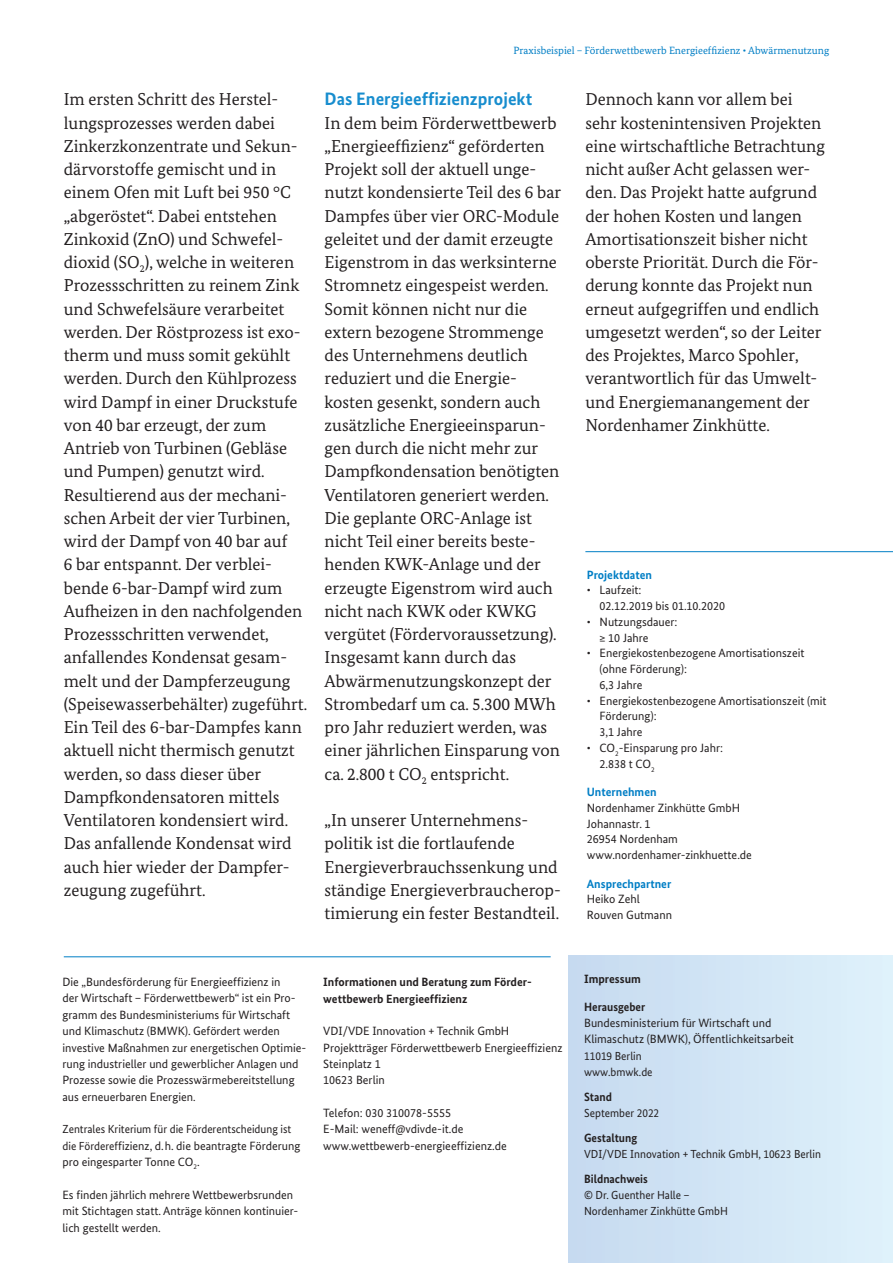
<style>
.page{position:relative;width:893px;height:1263px;background:#fff}
.page>*{position:absolute;margin:0;border:0;box-sizing:border-box;transform-origin:0 0}
.t1{font:700 18px "Bundes Sans";color:#178dce}
.t2{font:17.25px/23.2px "Bundes Serif";color:#231f20}
.t3{font:12px/16.4px "Bundes Sans";color:#231f20}
.t4{font:700 12px/16.4px "Bundes Sans";color:#231f20}
.t5{font:700 12px "Bundes Sans";color:#231f20;scale:.96 1}
.t6{font:700 12px "Bundes Sans";color:#007ec5}
.t7{font:11.7px/16.4px "Bundes Sans";color:#231f20;scale:.96 1}
.t8{font:10.5px "Bundes Serif";color:#007ec5}
.s1{font-size:11.7px}
</style>
<div class="page">
<div style="left:568px;top:956px;width:325px;height:307px;background:#d3e6f6"></div>
<hr style="left:64px;top:956px;width:487px;height:1px;background:#007ec5">
<hr style="left:585px;top:551px;width:308px;height:1px;background:#007ec5">
<p class="t8" style="left:513px;top:44px;width:317px">Praxisbeispiel – Förderwettbewerb Energieeffizienz • Abwärmenutzung</p>
<p class="t2" style="left:64px;top:88px;width:245px">Im ersten Schritt des Herstel&shy;lungsprozesses werden dabei<br>Zinkerzkonzentrate und Sekun&shy;därvorstoffe gemischt und in einem Ofen mit Luft bei 950 °C „abgeröstet“. Dabei entstehen<br>Zinkoxid (ZnO) und Schwefel&shy;dioxid (SO<sub>2</sub>), welche in weiteren<br>Prozessschritten zu reinem Zink und Schwefelsäure verarbeitet werden. Der Röstprozess ist exo&shy;therm und muss somit gekühlt werden. Durch den Kühlprozess wird Dampf in einer Druckstufe von 40 bar erzeugt, der zum<br>Antrieb von Turbinen (Gebläse und Pumpen) genutzt wird.<br>Resultierend aus der mechani&shy;schen Arbeit der vier Turbinen, wird der Dampf von 40 bar auf<br>6 bar entspannt. Der verblei&shy;bende 6-bar-Dampf wird zum<br>Aufheizen in den nachfolgenden<br>Prozessschritten verwendet, anfallendes Kondensat gesam&shy;melt und der Dampferzeugung (Speisewasserbehälter) zugeführt.<br>Ein Teil des 6-bar-Dampfes kann aktuell nicht thermisch genutzt werden, so dass dieser über<br>Dampfkondensatoren mittels<br>Ventilatoren kondensiert wird.<br>Das anfallende Kondensat wird auch hier wieder der Dampfer&shy;zeugung zugeführt.</p>
<p class="t1" style="left:325px;top:88px;width:209px">Das Energieeffizienzprojekt</p>
<p class="t2" style="left:325px;top:111px;width:238px">In dem beim Förderwettbewerb „Energieeffizienz“ geförderten<br>Projekt soll der aktuell unge&shy;nutzt kondensierte Teil des 6 bar<br>Dampfes über vier ORC-Module geleitet und der damit erzeugte<br>Eigenstrom in das werksinterne<br>Stromnetz eingespeist werden.<br>Somit können nicht nur die extern bezogene Strommenge des Unternehmens deutlich reduziert und die Energie&shy;kosten gesenkt, sondern auch zusätzliche Energieeinsparun&shy;gen durch die nicht mehr zur<br>Dampfkondensation benötigten<br>Ventilatoren generiert werden.<br>Die geplante ORC-Anlage ist nicht Teil einer bereits beste&shy;henden KWK-Anlage und der erzeugte Eigenstrom wird auch nicht nach KWK oder KWKG vergütet (Fördervoraussetzung).<br>Insgesamt kann durch das<br>Abwärmenutzungskonzept der<br>Strombedarf um ca. 5.300 MWh pro Jahr reduziert werden, was einer jährlichen Einsparung von ca. 2.800 t CO<sub>2</sub> entspricht.</p>
<p class="t2" style="left:325px;top:808px;width:238px">„In unserer Unternehmens&shy;politik ist die fortlaufende<br>Energieverbrauchssenkung und ständige Energieverbraucherop&shy;timierung ein fester Bestandteil.</p>
<p class="t3" style="left:63px;top:974px;width:245px">Die „Bundesförderung für Energieeffizienz in<br>der Wirtschaft – Förderwettbewerb“ ist ein Pro&shy;gramm des Bundesministeriums für Wirtschaft und Klimaschutz (BMWK). Gefördert werden investive Maßnahmen zur energetischen Optimie&shy;rung industrieller und gewerblicher Anlagen und Prozesse sowie die Prozesswärmebereitstellung aus erneuerbaren Energien<span class="s1">.</span></p>
<p class="t7" style="left:63px;top:1121px;width:240px">Zentrales Kriterium für die Förderentscheidung ist</p>
<p class="t3" style="left:62px;top:1137px;width:239px"><span class="s1">die Förderef</span>fizienz, d.h. die beantragte Förderung pro eingesparter Tonne CO<sub>2</sub>.</p>
<p class="t3" style="left:63px;top:1186px;width:237px">Es finden jährlich mehrere Wettbewerbsrunden mit Stichtagen statt. Anträge können kontinuier&shy;lich gestellt werden.</p>
<p class="t4" style="left:323px;top:974px;width:209px">Informationen und Beratung zum Förder&shy;wettbewerb Energieeffizienz</p>
<p class="t3" style="left:323px;top:1023px;width:241px">VDI/VDE Innovation + Technik GmbH<br>Projektträger Förderwettbewerb Energieeffizienz<br>Steinplatz 1<br>10623 Berlin</p>
<p class="t3" style="left:323px;top:1105px;width:185px">Telefon: 030 310078-5555<br>E-Mail: weneff@vdivde-it.de www.wettbewerb-energieeffizienz.de</p>
<p class="t2" style="left:585px;top:88px;width:241px">Dennoch kann vor allem bei sehr kostenintensiven Projekten eine wirtschaftliche Betrachtung nicht außer Acht gelassen wer&shy;den. Das Projekt hatte aufgrund der hohen Kosten und langen<br>Amortisationszeit bisher nicht oberste Priorität. Durch die För&shy;derung konnte das Projekt nun erneut aufgegriffen und endlich umgesetzt werden“, so der Leiter des Projektes, Marco Spohler, verantwortlich für das Umwelt&shy;und Energiemanangement der<br>Nordenhamer Zinkhütte.</p>
<p class="t6" style="left:587px;top:567px;width:67px">Projektdaten</p>
<p class="t3" style="left:600px;top:582px;width:127px;line-height:15.8px;text-indent:-13px">• Laufzeit:<br>02.12.2019 bis 01.10.2020</p>
<p class="t3" style="left:600px;top:614px;width:79px;line-height:15.8px;text-indent:-13px">• Nutzungsdauer: ≥ 10 Jahre</p>
<p class="t3" style="left:600px;top:645px;width:206px;line-height:15.8px;text-indent:-13px">• Energiekostenbezogene Amortisationszeit (ohne Förderung):<br>6,3 Jahre</p>
<p class="t3" style="left:600px;top:692px;width:229px;line-height:15.8px;text-indent:-13px">• Energiekostenbezogene Amortisationszeit (mit<br>Förderung):<br>3,1 Jahre</p>
<p class="t3" style="left:600px;top:740px;width:125px;line-height:15.8px;text-indent:-13px">• CO<sub>2</sub>-Einsparung pro Jahr:<br>2.838 t CO<sub>2</sub></p>
<p class="t6" style="left:587px;top:785px;width:71px">Unternehmen</p>
<p class="t3" style="left:587px;top:800px;width:167px;line-height:15.8px">Nordenhamer Zinkhütte GmbH<br>Johannastr. 1<br>26954 Nordenham www.nordenhamer-zinkhuette.de</p>
<p class="t6" style="left:587px;top:876px;width:86px">Ansprechpartner</p>
<p class="t3" style="left:587px;top:891px;width:87px;line-height:15.8px">Heiko Zehl<br>Rouven Gutmann</p>
<p class="t4" style="left:584px;top:970px;width:58px">Impressum</p>
<p class="t5" style="left:584px;top:999px;width:65px">Herausgeber</p>
<p class="t3" style="left:584px;top:1015px;width:211px">Bundesministerium für Wirtschaft und<br>Klimaschutz (BMWK), Öffentlichkeitsarbeit</p>
<p class="t7" style="left:584px;top:1047px;width:73px">11019 Berlin www.bmwk.de</p>
<p class="t5" style="left:584px;top:1089px;width:30px">Stand</p>
<p class="t7" style="left:584px;top:1105px;width:80px">September 2022</p>
<p class="t5" style="left:584px;top:1130px;width:57px">Gestaltung</p>
<p class="t7" style="left:584px;top:1146px;width:248px">VDI/VDE Innovation + Technik GmbH, 10623 Berlin</p>
<p class="t5" style="left:584px;top:1171px;width:68px">Bildnachweis</p>
<p class="t7" style="left:584px;top:1186px;width:151px">© Dr. Guenther Halle –<br>Nordenhamer Zinkhütte GmbH</p>
</div>
